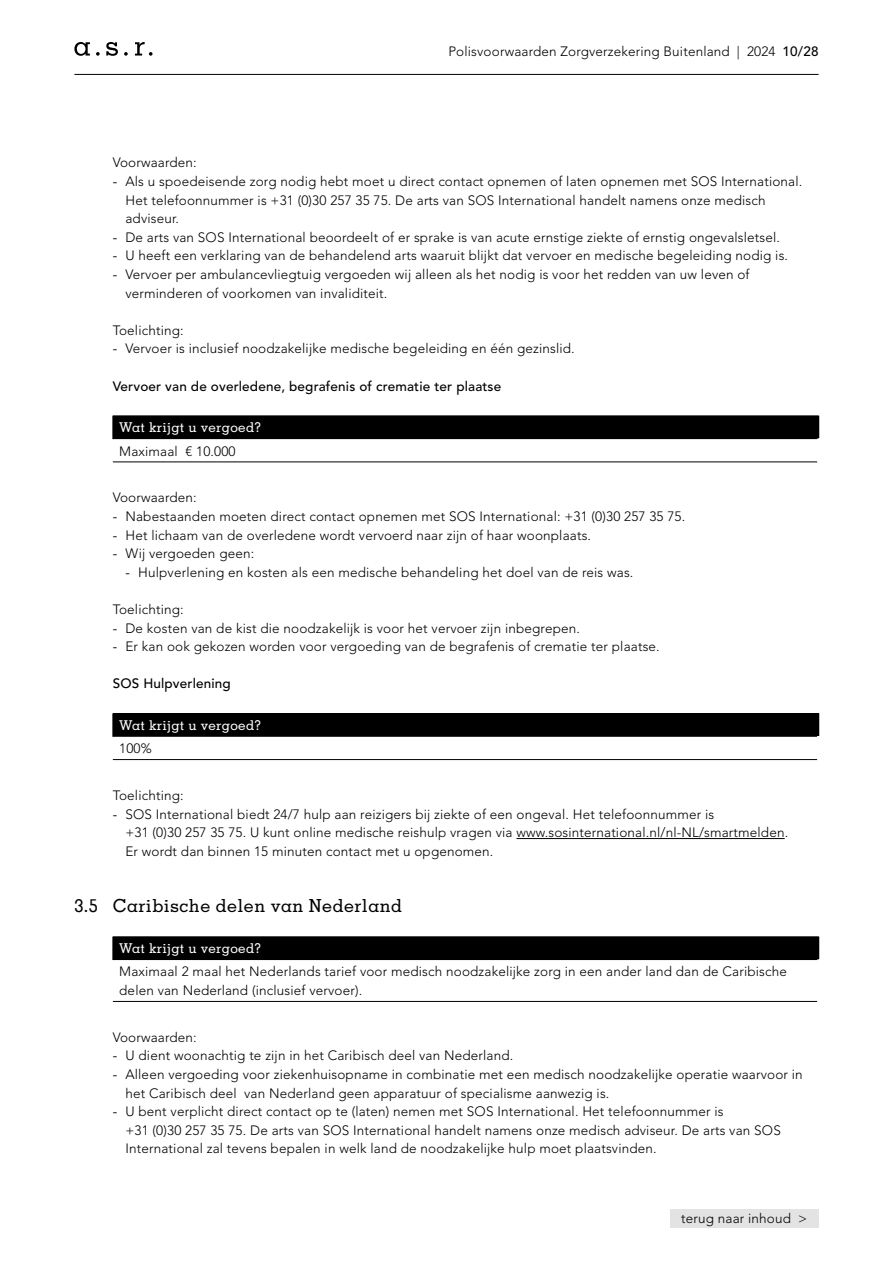
<style>
.page{position:relative;width:893px;height:1263px;background:#fff}
.page>*{position:absolute;margin:0;border:0;box-sizing:border-box;transform-origin:0 0}
.t1{font:500 18px "Memphis LT Std";letter-spacing:.025em;color:#000}
.t2{font:300 13.5px/18.6px "Avenir LT Std";letter-spacing:.01em;color:#000}
.t3{font:500 13.5px "Avenir LT Std";letter-spacing:.01em;color:#000}
.t4{font:500 13.5px "Memphis LT Std";letter-spacing:.025em;color:#fff}
.s1{font-weight:500}
.s2{font-weight:400}
</style>
<div class="page">
<div style="left:670px;top:1209px;width:149px;height:19px;background:#e3e3e3"></div>
<hr style="left:516px;top:838px;width:269px;height:1px;background:#000">
<div style="left:113px;top:416px;width:706px;height:22px;background:#000"></div>
<hr style="left:113px;top:462px;width:704px;height:1px;background:#000">
<hr style="left:113px;top:438px;width:704px;height:1px;background:#000">
<div style="left:113px;top:713px;width:706px;height:23px;background:#000"></div>
<hr style="left:113px;top:759px;width:704px;height:1px;background:#000">
<hr style="left:113px;top:735px;width:704px;height:2px;background:#000">
<div style="left:113px;top:937px;width:706px;height:22px;background:#000"></div>
<hr style="left:113px;top:936px;width:706px;height:1px;background:#000">
<hr style="left:113px;top:1001px;width:704px;height:1px;background:#000">
<hr style="left:113px;top:958px;width:704px;height:2px;background:#000">
<hr style="left:74px;top:74px;width:745px;height:1px;background:#000">
<svg style="left:124px;top:52px;width:4px;height:4px"></svg>
<svg style="left:135px;top:42px;width:18px;height:14px"></svg>
<svg style="left:96px;top:52px;width:4px;height:4px"></svg>
<svg style="left:74px;top:42px;width:16px;height:14px"></svg>
<svg style="left:106px;top:42px;width:12px;height:14px"></svg>
<p class="t2" style="left:448px;top:42px;width:372px">Polisvoorwaarden Zorgverzekering Buitenland | 2024 <span class="s1">10/28</span></p>
<p class="t2" style="left:113px;top:154px;width:86px">Voorwaarden:</p>
<p class="t2" style="left:125px;top:172px;width:678px;text-indent:-13px"><span class="s2">-</span> Als u spoedeisende zorg nodig hebt moet u direct contact opnemen of laten opnemen met SOS International.<br>Het telefoonnummer is +31 (0)30 257 35 75. De arts van SOS International handelt namens onze medisch adviseur.</p>
<p class="t2" style="left:113px;top:228px;width:669px"><span class="s2">-</span> De arts van SOS International beoordeelt of er sprake is van acute ernstige ziekte of ernstig ongevalsletsel.</p>
<p class="t2" style="left:113px;top:247px;width:677px"><span class="s2">-</span> U heeft een verklaring van de behandelend arts waaruit blijkt dat vervoer en medische begeleiding nodig is.</p>
<p class="t2" style="left:125px;top:265px;width:626px;text-indent:-13px"><span class="s2">-</span> Vervoer per ambulancevliegtuig vergoeden wij alleen als het nodig is voor het redden van uw leven of verminderen of voorkomen van invaliditeit.</p>
<p class="t2" style="left:113px;top:321px;width:73px">Toelichting:</p>
<p class="t2" style="left:113px;top:340px;width:464px"><span class="s2">-</span> Vervoer is inclusief noodzakelijke medische begeleiding en één gezinslid.</p>
<p class="t3" style="left:113px;top:378px;width:390px">Vervoer van de overledene, begrafenis of crematie ter plaatse</p>
<p class="t4" style="left:119px;top:419px;width:144px">Wat krijgt u vergoed?</p>
<p class="t2" style="left:119px;top:442px;width:118px">Maximaal € 10.000</p>
<p class="t2" style="left:113px;top:488px;width:86px">Voorwaarden:</p>
<p class="t2" style="left:113px;top:507px;width:574px"><span class="s2">-</span> Nabestaanden moeten direct contact opnemen met SOS International: +31 (0)30 257 35 75.</p>
<p class="t2" style="left:113px;top:526px;width:480px"><span class="s2">-</span> Het lichaam van de overledene wordt vervoerd naar zijn of haar woonplaats.</p>
<p class="t2" style="left:113px;top:544px;width:143px"><span class="s2">-</span> Wij vergoeden geen:</p>
<p class="t2" style="left:125px;top:563px;width:509px"><span class="s2">-</span> Hulpverlening en kosten als een medische behandeling het doel van de reis was.</p>
<p class="t2" style="left:113px;top:600px;width:73px">Toelichting:</p>
<p class="t2" style="left:113px;top:619px;width:469px"><span class="s2">-</span> De kosten van de kist die noodzakelijk is voor het vervoer zijn inbegrepen.</p>
<p class="t2" style="left:113px;top:637px;width:549px"><span class="s2">-</span> Er kan ook gekozen worden voor vergoeding van de begrafenis of crematie ter plaatse.</p>
<p class="t3" style="left:113px;top:676px;width:120px">SOS Hulpverlening</p>
<p class="t4" style="left:119px;top:716px;width:144px">Wat krijgt u vergoed?</p>
<p class="t2" style="left:119px;top:739px;width:34px">100%</p>
<p class="t2" style="left:113px;top:786px;width:73px">Toelichting:</p>
<p class="t2" style="left:125px;top:805px;width:664px;text-indent:-13px"><span class="s2">-</span> SOS International biedt 24/7 hulp aan reizigers bij ziekte of een ongeval. Het telefoonnummer is<br>+31 (0)30 257 35 75. U kunt online medische reishulp vragen via www.sosinternational.nl/nl-NL/smartmelden.<br>Er wordt dan binnen 15 minuten contact met u opgenomen.</p>
<h1 class="t1" style="left:74px;top:894px;width:329px">3.5 Caribische delen van Nederland</h1>
<p class="t4" style="left:119px;top:940px;width:144px">Wat krijgt u vergoed?</p>
<p class="t2" style="left:119px;top:962px;width:669px">Maximaal 2 maal het Nederlands tarief voor medisch noodzakelijke zorg in een ander land dan de Caribische delen van Nederland (inclusief vervoer).</p>
<p class="t2" style="left:113px;top:1028px;width:86px">Voorwaarden:</p>
<p class="t2" style="left:113px;top:1046px;width:402px"><span class="s2">-</span> U dient woonachtig te zijn in het Caribisch deel van Nederland.</p>
<p class="t2" style="left:125px;top:1065px;width:679px;text-indent:-13px"><span class="s2">-</span> Alleen vergoeding voor ziekenhuisopname in combinatie met een medisch noodzakelijke operatie waarvoor in het Caribisch deel van Nederland geen apparatuur of specialisme aanwezig is.</p>
<p class="t2" style="left:125px;top:1102px;width:657px;text-indent:-13px"><span class="s2">-</span> U bent verplicht direct contact op te (laten) nemen met SOS International. Het telefoonnummer is<br>+31 (0)30 257 35 75. De arts van SOS International handelt namens onze medisch adviseur. De arts van SOS<br>International zal tevens bepalen in welk land de noodzakelijke hulp moet plaatsvinden.</p>
<p class="t2" style="left:681px;top:1209px;width:127px">terug naar inhoud &gt;</p>
</div>
